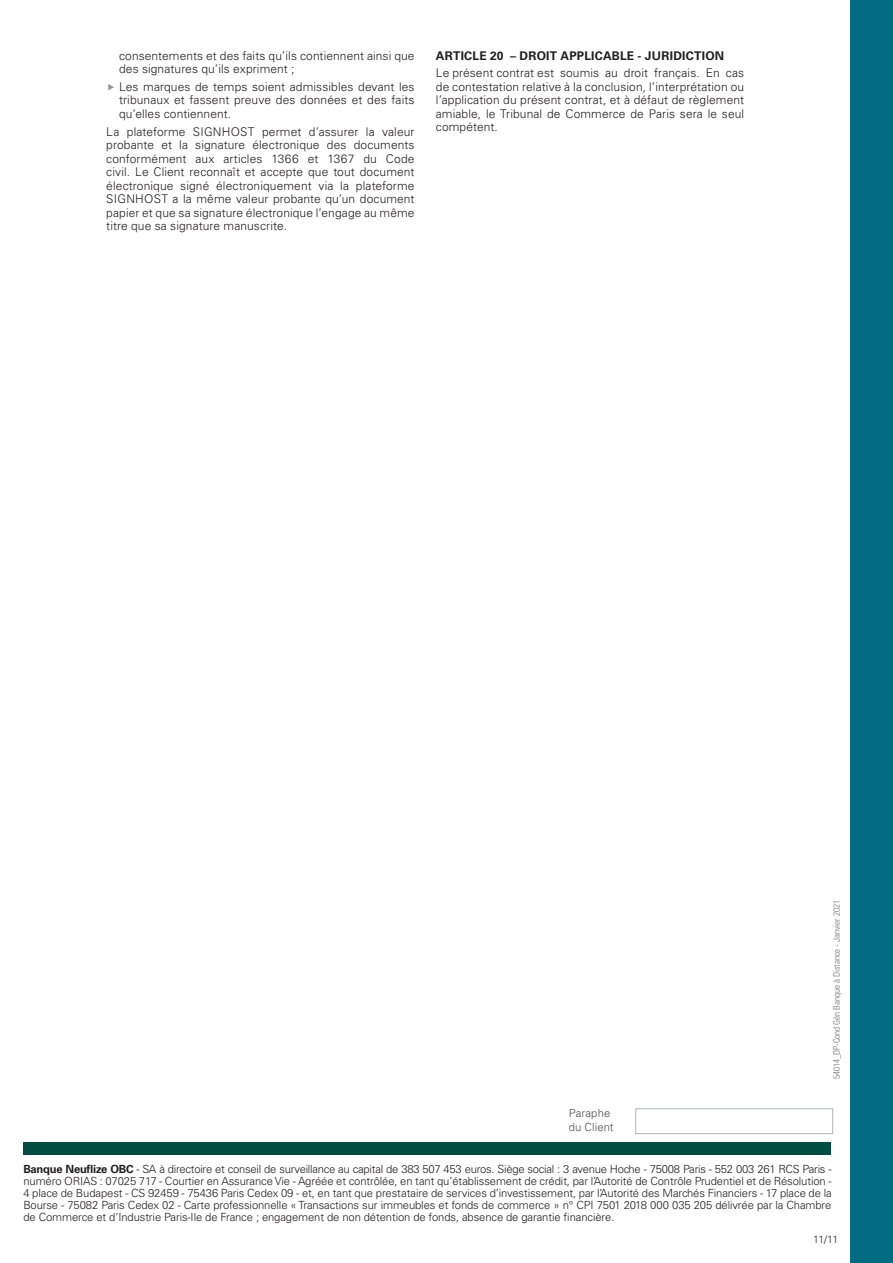
<style>
.page{position:relative;width:893px;height:1263px;background:#fff}
.page>*{position:absolute;margin:0;border:0;box-sizing:border-box;transform-origin:0 0}
.t1{font:300 12px/13.5px "Univers LT Std";letter-spacing:.01em;color:#231f20;text-align:justify}
.t2{font:700 12px "Univers LT Std";letter-spacing:.02em;color:#231f20}
.t3{font:300 11.25px/12px "Univers LT Std";letter-spacing:-.01em;color:#231f20;text-align:justify}
.t4{font:300 11.25px/13.5px "Univers LT Std";letter-spacing:.01em;color:#4b4c4d}
.t5{font:300 10.5px "Univers LT Std";color:#231f20}
.t6{font:300 condensed 9px "Univers LT Std";color:#717275}
.s1{font-weight:700}
</style>
<div class="page">
<div style="left:850px;top:0;width:43px;height:1263px;background:#006b83"></div>
<div style="left:635px;top:1108px;width:198px;height:26px;border:1px solid #afb4b9"></div>
<div style="left:23px;top:1142px;width:808px;height:12px;background:#004d41"></div>
<p class="t1" style="left:119px;top:49px;width:297px">consentements et des faits qu’ils contiennent ainsi que des signatures qu’ils expriment ;</p>
<p class="t1" style="left:119px;top:80px;width:297px">Les marques de temps soient admissibles devant les tribunaux et fassent preuve des données et des faits qu’elles contiennent.</p>
<p class="t1" style="left:106px;top:125px;width:310px">La plateforme SIGNHOST permet d’assurer la valeur probante et la signature électronique des documents conformément aux articles 1366 et 1367 du Code civil. Le Client reconnaît et accepte que tout document électronique signé électroniquement via la plateforme SIGNHOST a la même valeur probante qu’un document papier et que sa signature électronique l’engage au même titre que sa signature manuscrite.</p>
<p class="t2" style="left:436px;top:48px;width:290px">ARTICLE 20 – DROIT APPLICABLE - JURIDICTION</p>
<p class="t1" style="left:436px;top:66px;width:310px">Le présent contrat est soumis au droit français. En cas de contestation relative à la conclusion, l’interprétation ou l’application du présent contrat, et à défaut de règlement amiable, le Tribunal de Commerce de Paris sera le seul compétent.</p>
<p class="t4" style="left:569px;top:1106px;width:46px">Paraphe du Client</p>
<p class="t6" style="left:831px;top:1079px;width:180px;rotate:-90deg">54014_DP-Cond Gén Banque à Distance - Janvier 2021</p>
<p class="t3" style="left:23px;top:1163px;width:810px"><span class="s1">Banque Neuflize OBC</span> - SA à directoire et conseil de surveillance au capital de 383 507 453 euros. Siège social : 3 avenue Hoche - 75008 Paris - 552 003 261 RCS Paris - numéro ORIAS : 07025 717 - Courtier en Assurance Vie - Agréée et contrôlée, en tant qu’établissement de crédit, par l’Autorité de Contrôle Prudentiel et de Résolution - 4 place de Budapest - CS 92459 - 75436 Paris Cedex 09 - et, en tant que prestataire de services d’investissement, par l’Autorité des Marchés Financiers - 17 place de la Bourse - 75082 Paris Cedex 02 - Carte professionnelle « Transactions sur immeubles et fonds de commerce » n° CPI 7501 2018 000 035 205 délivrée par la Chambre de Commerce et d’Industrie Paris-Ile de France ; engagement de non détention de fonds, absence de garantie financière.</p>
<p class="t5" style="left:813px;top:1233px;width:26px">11/11</p>
</div>
